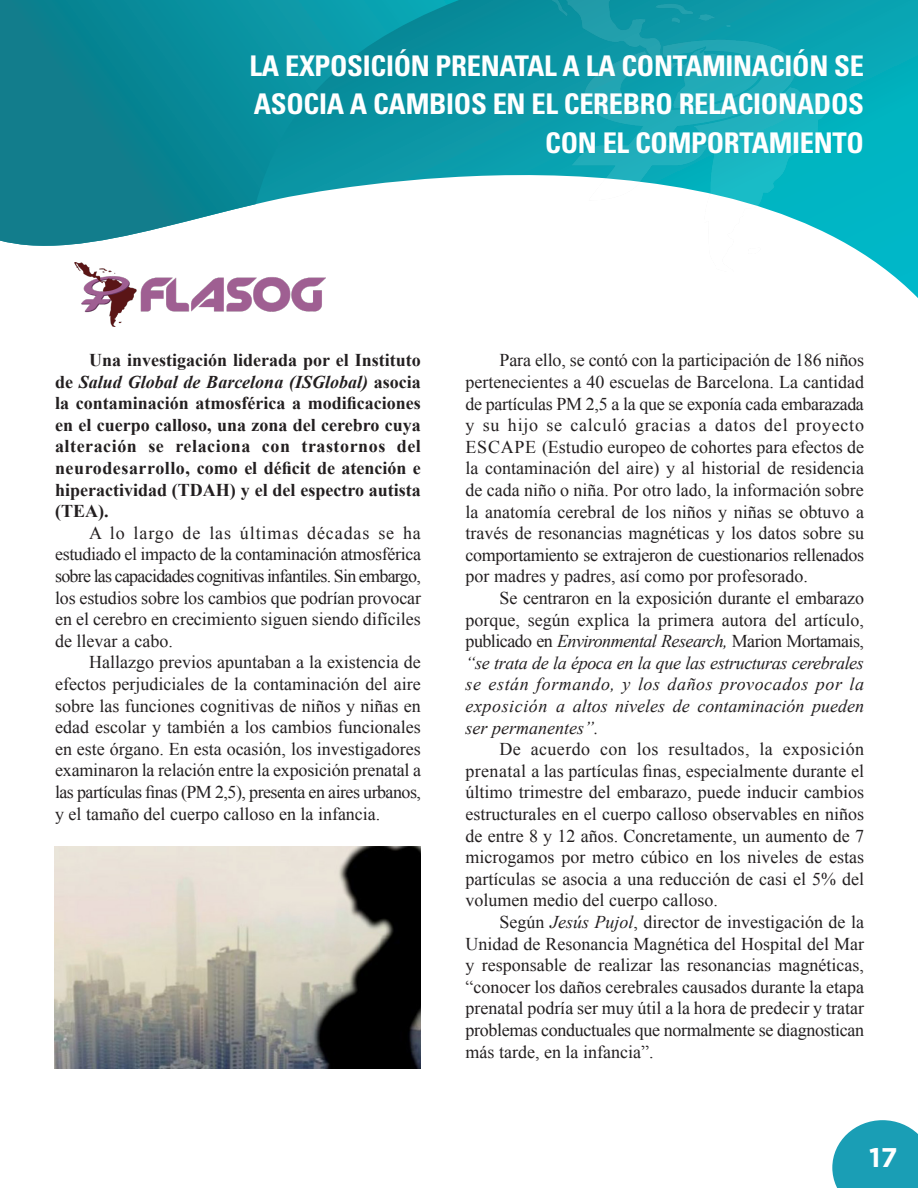
<style>
.page{position:relative;width:918px;height:1188px;background:#fff}
.page>*{position:absolute;margin:0;border:0;box-sizing:border-box;transform-origin:0 0}
.t1{font:700 condensed 28.5px "Univers LT Std";letter-spacing:-.01em;color:#fff}
.t2{font:700 27px "Gotham";color:#fff}
.t3{font:18px/21.6px "Times New Roman";color:#231f20;text-align:justify}
.t4{font:italic 18px/21.6px "Times New Roman";color:#231f20;text-align:justify}
.t5{font:700 18px/21.6px "Times New Roman";color:#231f20;text-align:justify}
.s1{font-style:italic}
.s2{font-style:normal}
</style>
<div class="page">
<svg style="left:832px;top:1120px;width:86px;height:68px;background:#36aabe"></svg>
<svg style="left:74px;top:0;width:844px;height:298px"></svg>
<svg style="left:0;top:0;width:459px;height:249px;background:#2f9ba7"></svg>
<img style="left:539px;top:0;width:292px;height:271px">
<img style="left:74px;top:263px;width:251px;height:64px">
<img style="left:54px;top:846px;width:367px;height:222px">
<p class="t1" style="left:250px;top:48px;width:616px">LA EXPOSICIÓN PRENATAL A LA CONTAMINACIÓN SE</p>
<p class="t1" style="left:254px;top:86px;width:612px">ASOCIA A CAMBIOS EN EL CEREBRO RELACIONADOS</p>
<p class="t1" style="left:545px;top:125px;width:320px">CON EL COMPORTAMIENTO</p>
<p class="t5" style="left:55px;top:349px;width:367px;text-indent:34px">Una investigación liderada por el Instituto de <span class="s1">Salud Global de Barcelona (ISGlobal)</span> asocia la contaminación atmosférica a modificaciones en el cuerpo calloso, una zona del cerebro cuya alteración se relaciona con trastornos del neurodesarrollo, como el déficit de atención e hiperactividad (TDAH) y el del espectro autista (TEA).</p>
<p class="t3" style="left:55px;top:522px;width:367px;text-indent:34px">A lo largo de las últimas décadas se ha estudiado el impacto de la contaminación atmosférica sobre las capacidades cognitivas infantiles. Sin embargo, los estudios sobre los cambios que podrían provocar en el cerebro en crecimiento siguen siendo difíciles de llevar a cabo.</p>
<p class="t3" style="left:55px;top:651px;width:367px;text-indent:34px">Hallazgo previos apuntaban a la existencia de efectos perjudiciales de la contaminación del aire sobre las funciones cognitivas de niños y niñas en edad escolar y también a los cambios funcionales en este órgano. En esta ocasión, los investigadores examinaron la relación entre la exposición prenatal a las partículas finas (PM 2,5), presenta en aires urbanos, y el tamaño del cuerpo calloso en la infancia.</p>
<p class="t3" style="left:466px;top:349px;width:400px;text-indent:34px">Para ello, se contó con la participación de 186 niños pertenecientes a 40 escuelas de Barcelona. La cantidad de partículas PM 2,5 a la que se exponía cada embarazada y su hijo se calculó gracias a datos del proyecto ESCAPE (Estudio europeo de cohortes para efectos de la contaminación del aire) y al historial de residencia de cada niño o niña. Por otro lado, la información sobre la anatomía cerebral de los niños y niñas se obtuvo a través de resonancias magnéticas y los datos sobre su comportamiento se extrajeron de cuestionarios rellenados por madres y padres, así como por profesorado.</p>
<p class="t4" style="left:466px;top:587px;width:400px;text-indent:34px"><span class="s2">Se centraron en la exposición durante el embarazo porque, según explica la primera autora del artículo, publicado en</span> Environmental Research, <span class="s2">Marion Mortamais, </span>“se trata de la época en la que las estructuras cerebrales se están formando, y los daños provocados por la exposición a altos niveles de contaminación pueden ser permanentes”.</p>
<p class="t3" style="left:466px;top:738px;width:400px;text-indent:34px">De acuerdo con los resultados, la exposición prenatal a las partículas finas, especialmente durante el último trimestre del embarazo, puede inducir cambios estructurales en el cuerpo calloso observables en niños de entre 8 y 12 años. Concretamente, un aumento de 7 microgamos por metro cúbico en los niveles de estas partículas se asocia a una reducción de casi el 5% del volumen medio del cuerpo calloso.</p>
<p class="t3" style="left:466px;top:911px;width:400px;text-indent:34px">Según <span class="s1">Jesús Pujol</span>, director de investigación de la Unidad de Resonancia Magnética del Hospital del Mar y responsable de realizar las resonancias magnéticas, “conocer los daños cerebrales causados durante la etapa prenatal podría ser muy útil a la hora de predecir y tratar problemas conductuales que normalmente se diagnostican más tarde, en la infancia”.</p>
<h2 class="t2" style="left:869px;top:1141px;width:30px">17</h2>
</div>
